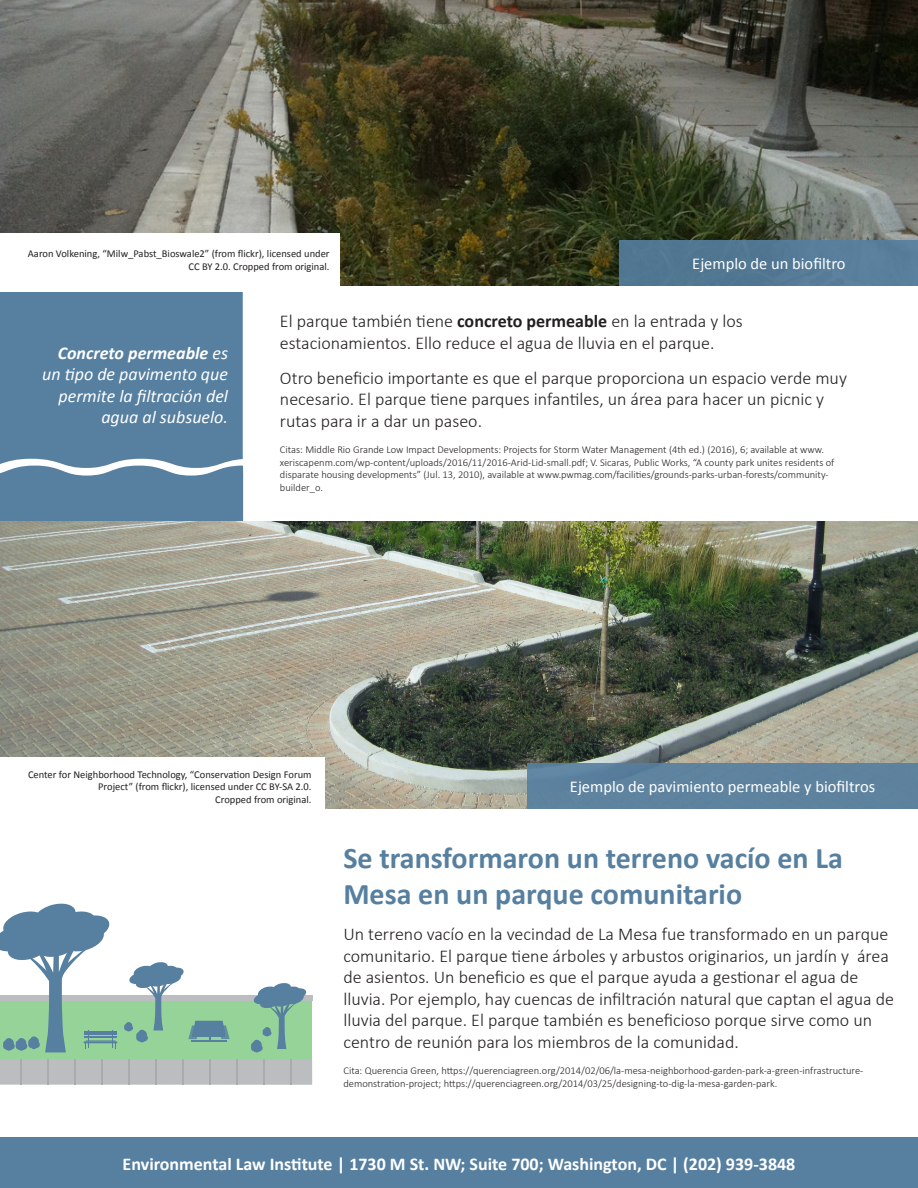
<style>
.page{position:relative;width:918px;height:1188px;background:#fff}
.page>*{position:absolute;margin:0;border:0;box-sizing:border-box;transform-origin:0 0}
.Heading{font:700 30px/36px "Calibri";color:#567fa0}
.Text{font:300 18px/21.6px "Calibri";color:#231f20}
.t1{font:italic 18px/21.6px "Calibri";color:#fff;text-align:right}
.Text-2{font:700 18px "Calibri";color:#fff}
.t2{font:16.5px "Calibri";color:#fff}
.Text-3{font:300 10.5px/12.6px "Calibri";color:#231f20}
.t3{font:10.5px/12.6px "Calibri";color:#231f20;text-align:right}
.s1{font-weight:700}
</style>
<div class="page">
<div style="left:0;top:292px;width:243px;height:168px;background:#567fa0"></div>
<div style="left:0;top:996px;width:312px;height:5px;background:#bcbdc0"></div>
<div style="left:0;top:1001px;width:312px;height:59px;background:#96d399"></div>
<svg style="left:0;top:460px;width:255px;height:62px;background:#7093ae"></svg>
<img style="left:0;top:522px;width:918px;height:286px">
<div style="left:0;top:757px;width:324px;height:53px;background:#fff"></div>
<div style="left:0;top:1138px;width:918px;height:50px;background:#567fa0"></div>
<img style="left:0;top:0;width:918px;height:286px">
<div style="left:0;top:233px;width:339px;height:59px;background:#fff"></div>
<div style="left:620px;top:240px;width:298px;height:46px;background:#537993"></div>
<div style="left:527px;top:763px;width:391px;height:45px;background:#5e839f"></div>
<svg style="left:0;top:903px;width:117px;height:149px"></svg>
<div style="left:16px;top:1043px;width:7px;height:7px;background:#567fa0;border-radius:50%"></div>
<div style="left:16px;top:1040px;width:7px;height:7px;background:#567fa0;border-radius:50%"></div>
<div style="left:19px;top:1039px;width:7px;height:7px;background:#567fa0;border-radius:50%"></div>
<div style="left:18px;top:1044px;width:7px;height:7px;background:#567fa0;border-radius:50%"></div>
<div style="left:20px;top:1043px;width:7px;height:7px;background:#567fa0;border-radius:50%"></div>
<div style="left:18px;top:1038px;width:7px;height:7px;background:#567fa0;border-radius:50%"></div>
<div style="left:28px;top:1041px;width:7px;height:7px;background:#567fa0;border-radius:50%"></div>
<div style="left:28px;top:1039px;width:7px;height:7px;background:#567fa0;border-radius:50%"></div>
<div style="left:30px;top:1042px;width:7px;height:7px;background:#567fa0;border-radius:50%"></div>
<div style="left:33px;top:1041px;width:7px;height:7px;background:#567fa0;border-radius:50%"></div>
<div style="left:30px;top:1036px;width:7px;height:7px;background:#567fa0;border-radius:50%"></div>
<div style="left:3px;top:1040px;width:7px;height:7px;background:#567fa0;border-radius:50%"></div>
<div style="left:7px;top:1039px;width:7px;height:7px;background:#567fa0;border-radius:50%"></div>
<div style="left:5px;top:1044px;width:7px;height:7px;background:#567fa0;border-radius:50%"></div>
<div style="left:8px;top:1043px;width:7px;height:7px;background:#567fa0;border-radius:50%"></div>
<div style="left:5px;top:1038px;width:7px;height:7px;background:#567fa0;border-radius:50%"></div>
<hr style="left:191px;top:1041px;width:36px;height:1px;background:#567fa0">
<div style="left:138px;top:1035px;width:8px;height:7px;background:#567fa0;border-radius:50%"></div>
<svg style="left:124px;top:962px;width:106px;height:79px"></svg>
<svg style="left:253px;top:983px;width:54px;height:66px"></svg>
<div style="left:251px;top:1044px;width:7px;height:7px;background:#567fa0;border-radius:50%"></div>
<div style="left:251px;top:1042px;width:7px;height:7px;background:#567fa0;border-radius:50%"></div>
<div style="left:255px;top:1041px;width:7px;height:7px;background:#567fa0;border-radius:50%"></div>
<div style="left:253px;top:1046px;width:7px;height:6px;background:#567fa0;border-radius:50%"></div>
<div style="left:256px;top:1044px;width:7px;height:7px;background:#567fa0;border-radius:50%"></div>
<div style="left:253px;top:1040px;width:7px;height:7px;background:#567fa0;border-radius:50%"></div>
<div style="left:0;top:1060px;width:312px;height:25px;background:#bcbdc0"></div>
<hr style="left:20px;top:1060px;width:2px;height:25px;background:#aaabaf">
<hr style="left:47px;top:1060px;width:2px;height:25px;background:#aaabaf">
<hr style="left:74px;top:1060px;width:2px;height:25px;background:#aaabaf">
<hr style="left:101px;top:1060px;width:2px;height:25px;background:#aaabaf">
<hr style="left:128px;top:1060px;width:2px;height:25px;background:#aaabaf">
<hr style="left:155px;top:1060px;width:2px;height:25px;background:#aaabaf">
<hr style="left:182px;top:1060px;width:2px;height:25px;background:#aaabaf">
<hr style="left:209px;top:1060px;width:2px;height:25px;background:#aaabaf">
<hr style="left:236px;top:1060px;width:2px;height:25px;background:#aaabaf">
<hr style="left:263px;top:1060px;width:2px;height:25px;background:#aaabaf">
<hr style="left:290px;top:1060px;width:2px;height:25px;background:#aaabaf">
<p class="t3" style="left:28px;top:247px;width:303px">Aaron Volkening, “Milw_Pabst_Bioswale2” (from flickr), licensed under<br>CC BY 2.0. Cropped from original.</p>
<p class="t2" style="left:692px;top:253px;width:155px">Ejemplo de un biofiltro</p>
<p class="t1" style="left:42px;top:341px;width:187px"><span class="s1">Concreto permeable</span> es un tipo de pavimento que permite la filtración del agua al subsuelo.</p>
<p class="Text" style="left:280px;top:310px;width:464px">El parque también tiene <span class="s1">concreto permeable</span> en la entrada y los estacionamientos. Ello reduce el agua de lluvia en el parque.</p>
<p class="Text" style="left:280px;top:367px;width:568px">Otro beneficio importante es que el parque proporciona un espacio verde muy necesario. El parque tiene parques infantiles, un área para hacer un picnic y rutas para ir a dar un paseo.</p>
<p class="Text-3" style="left:280px;top:443px;width:556px">Citas: Middle Rio Grande Low Impact Developments: Projects for Storm Water Management (4th ed.) (2016), 6; available at www. xeriscapenm.com/wp-content/uploads/2016/11/2016-Arid-Lid-small.pdf; V. Sicaras, Public Works, “A county park unites residents of disparate housing developments” (Jul. 13, 2010), available at www.pwmag.com/facilities/grounds-parks-urban-forests/community&shy;builder_o.</p>
<p class="t3" style="left:28px;top:768px;width:285px">Center for Neighborhood Technology, “Conservation Design Forum<br>Project” (from flickr), licensed under CC BY-SA 2.0.</p>
<p class="t3" style="left:215px;top:793px;width:98px">Cropped from original.</p>
<p class="t2" style="left:570px;top:776px;width:307px">Ejemplo de pavimiento permeable y biofiltros</p>
<p class="Heading" style="left:343px;top:840px;width:501px">Se transformaron un terreno vacío en La<br>Mesa en un parque comunitario</p>
<p class="Text" style="left:343px;top:923px;width:552px">Un terreno vacío en la vecindad de La Mesa fue transformado en un parque comunitario. El parque tiene árboles y arbustos originarios, un jardín y área de asientos. Un beneficio es que el parque ayuda a gestionar el agua de lluvia. Por ejemplo, hay cuencas de infiltración natural que captan el agua de lluvia del parque. El parque también es beneficioso porque sirve como un centro de reunión para los miembros de la comunidad.</p>
<p class="Text-3" style="left:343px;top:1064px;width:522px">Cita: Querencia Green, https://querenciagreen.org/2014/02/06/la-mesa-neighborhood-garden-park-a-green-infrastructure&shy;demonstration-project; https://querenciagreen.org/2014/03/25/designing-to-dig-la-mesa-garden-park.</p>
<p class="Text-2" style="left:123px;top:1152px;width:674px">Environmental Law Institute | 1730 M St. NW; Suite 700; Washington, DC | (202) 939-3848</p>
</div>
